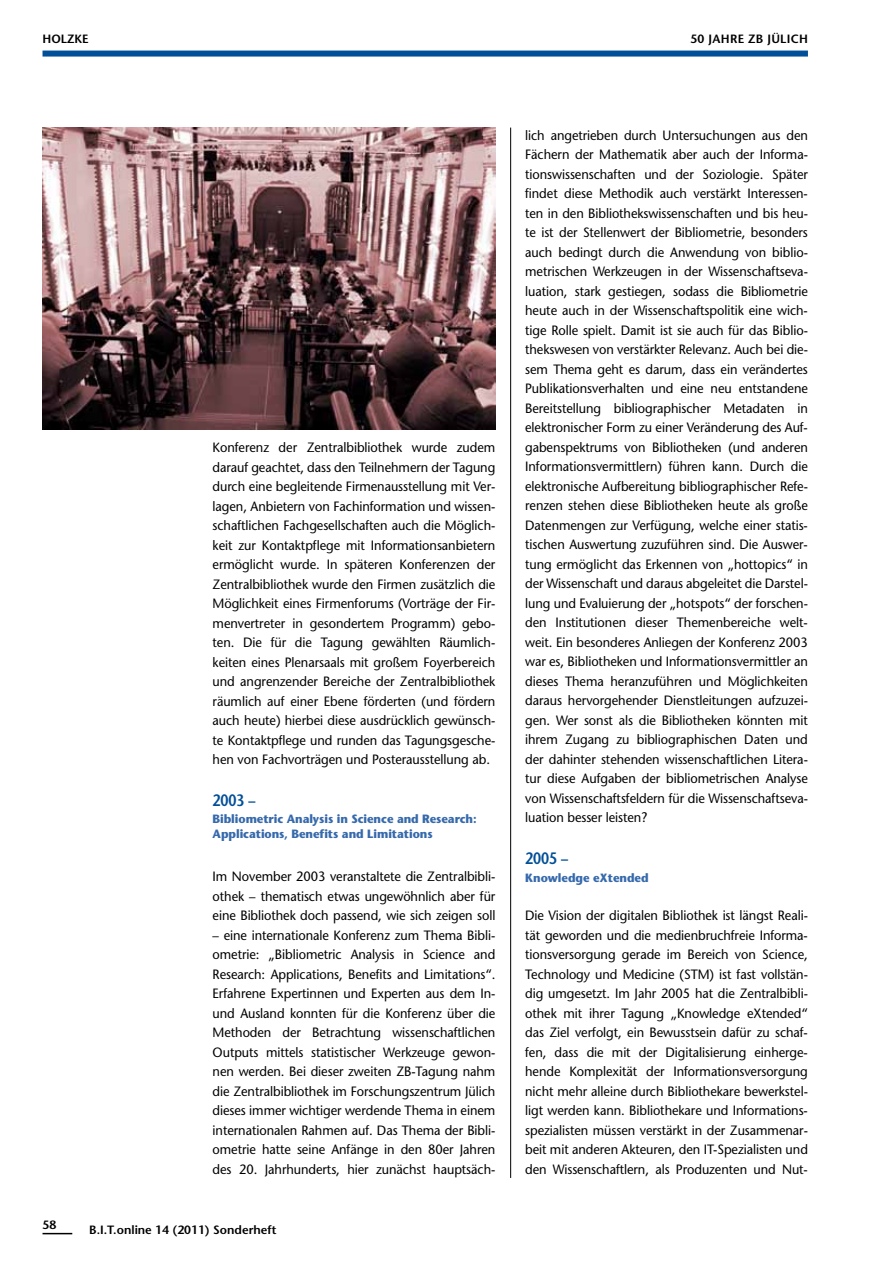
<style>
.page{position:relative;width:893px;height:1263px;background:#fff}
.page>*{position:absolute;margin:0;border:0;box-sizing:border-box;transform-origin:0 0}
.t1{font:600 16.5px "Stone Sans";letter-spacing:-.005em;color:#004f98;scale:.85 1}
.t2{font:13.5px/19.5px "Stone Sans";letter-spacing:-.005em;color:#000;text-align:justify;scale:.95 1}
.t3{font:700 12px/15px "Stone Sans";letter-spacing:-.005em;color:#376aac;scale:.95 1}
.t4{font:600 12px "Stone Sans";color:#000}
.t5{font:600 12px "Stone Sans";letter-spacing:.025em;color:#000}
</style>
<div class="page">
<div style="left:43px;top:51px;width:765px;height:6px;background:#004f98"></div>
<hr style="left:510px;top:128px;width:1px;height:1050px;background:#000">
<svg style="left:43px;top:1233px;width:29px;height:1px"></svg>
<img style="left:43px;top:128px;width:452px;height:301px">
<p class="t4" style="left:43px;top:32px;width:48px">Holzke</p>
<p class="t5" style="left:690px;top:32px;width:119px">50 Jahre ZB jülich</p>
<p class="t2" style="left:213px;top:438px;width:299px">Konferenz der Zentralbibliothek wurde zudem darauf geachtet, dass den Teilnehmern der Tagung durch eine begleitende Firmenausstellung mit Ver&shy;lagen, Anbietern von Fachinformation und wissen&shy;schaftlichen Fachgesellschaften auch die Möglich&shy;keit zur Kontaktpflege mit Informationsanbietern ermöglicht wurde. In späteren Konferenzen der Zentralbibliothek wurde den Firmen zusätzlich die Möglichkeit eines Firmenforums (Vorträge der Fir&shy;menvertreter in gesondertem Programm) gebo&shy;ten. Die für die Tagung gewählten Räumlich&shy;keiten eines Plenarsaals mit großem Foyerbereich und angrenzender Bereiche der Zentralbibliothek räumlich auf einer Ebene förderten (und fördern auch heute) hierbei diese ausdrücklich gewünsch&shy;te Kontaktpflege und runden das Tagungsgesche&shy;hen von Fachvorträgen und Posterausstellung ab.</p>
<p class="t1" style="left:213px;top:790px;width:52px">2003 –</p>
<p class="t3" style="left:213px;top:811px;width:279px">Bibliometric Analysis in Science and Research:<br>Applications, Benefits and Limitations</p>
<p class="t2" style="left:213px;top:867px;width:299px">Im November 2003 veranstaltete die Zentralbibli&shy;othek – thematisch etwas ungewöhnlich aber für eine Bibliothek doch passend, wie sich zeigen soll</p>
<p class="t2" style="left:213px;top:925px;width:299px">– eine internationale Konferenz zum Thema Bibli&shy;ometrie: „Bibliometric Analysis in Science and Research: Applications, Benefits and Limitations“.<br>Erfahrene Expertinnen und Experten aus dem In&shy;und Ausland konnten für die Konferenz über die Methoden der Betrachtung wissenschaftlichen Outputs mittels statistischer Werkzeuge gewon&shy;nen werden. Bei dieser zweiten ZB-Tagung nahm die Zentralbibliothek im Forschungszentrum Jülich dieses immer wichtiger werdende Thema in einem internationalen Rahmen auf. Das Thema der Bibli&shy;ometrie hatte seine Anfänge in den 80er Jahren des 20. Jahrhunderts, hier zunächst hauptsäch-</p>
<p class="t4" style="left:43px;top:1217px;width:15px">58</p>
<p class="t4" style="left:89px;top:1222px;width:189px">B.I .T.online 14 (2011) Sonderheft</p>
<p class="t2" style="left:525px;top:125px;width:299px">lich angetrieben durch Untersuchungen aus den Fächern der Mathematik aber auch der Informa&shy;tionswissenschaften und der Soziologie. Später findet diese Methodik auch verstärkt Interessen&shy;ten in den Bibliothekswissenschaften und bis heu&shy;te ist der Stellenwert der Bibliometrie, besonders auch bedingt durch die Anwendung von biblio&shy;metrischen Werkzeugen in der Wissenschaftseva&shy;luation, stark gestiegen, sodass die Bibliometrie heute auch in der Wissenschaftspolitik eine wich&shy;tige Rolle spielt. Damit ist sie auch für das Biblio&shy;thekswesen von verstärkter Relevanz. Auch bei die&shy;sem Thema geht es darum, dass ein verändertes Publikationsverhalten und eine neu entstandene Bereitstellung bibliographischer Metadaten in elektronischer Form zu einer Veränderung des Auf&shy;gabenspektrums von Bibliotheken (und anderen Informationsvermittlern) führen kann. Durch die elektronische Aufbereitung bibliographischer Refe&shy;renzen stehen diese Bibliotheken heute als große Datenmengen zur Verfügung, welche einer statis&shy;tischen Auswertung zuzuführen sind. Die Auswer&shy;tung ermöglicht das Erkennen von „hottopics“ in der Wissenschaft und daraus abgeleitet die Darstel&shy;lung und Evaluierung der „hotspots“ der forschen&shy;den Institutionen dieser Themenbereiche welt&shy;weit. Ein besonderes Anliegen der Konferenz 2003 war es, Bibliotheken und Informationsvermittler an dieses Thema heranzuführen und Möglichkeiten daraus hervorgehender Dienstleitungen aufzuzei&shy;gen. Wer sonst als die Bibliotheken könnten mit ihrem Zugang zu bibliographischen Daten und der dahinter stehenden wissenschaftlichen Litera&shy;tur diese Aufgaben der bibliometrischen Analyse von Wissenschaftsfeldern für die Wissenschaftseva&shy;luation besser leisten?</p>
<p class="t1" style="left:525px;top:848px;width:52px">2005 –</p>
<p class="t3" style="left:525px;top:870px;width:132px">Knowledge eXtended</p>
<p class="t2" style="left:525px;top:906px;width:299px">Die Vision der digitalen Bibliothek ist längst Reali&shy;tät geworden und die medienbruchfreie Informa&shy;tionsversorgung gerade im Bereich von Science, Technology und Medicine (STM) ist fast vollstän&shy;dig umgesetzt. Im Jahr 2005 hat die Zentralbibli&shy;othek mit ihrer Tagung „Knowledge eXtended“ das Ziel verfolgt, ein Bewusstsein dafür zu schaf&shy;fen, dass die mit der Digitalisierung einherge&shy;hende Komplexität der Informationsversorgung nicht mehr alleine durch Bibliothekare bewerkstel&shy;ligt werden kann. Bibliothekare und Informations&shy;spezialisten müssen verstärkt in der Zusammenar&shy;beit mit anderen Akteuren, den IT-Spezialisten und den Wissenschaftlern, als Produzenten und Nut-</p>
</div>
